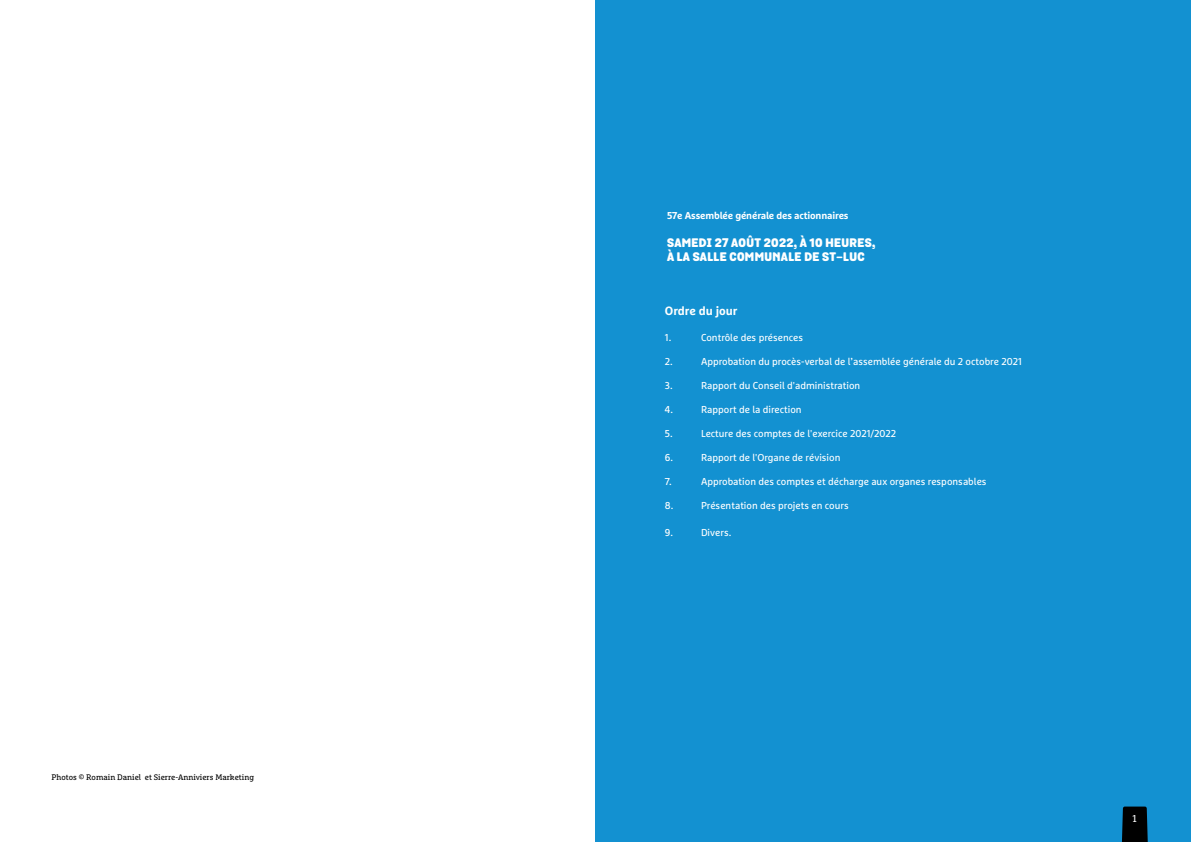
<style>
.page{position:relative;width:1191px;height:842px;background:#fff}
.page>*{position:absolute;margin:0;border:0;box-sizing:border-box;transform-origin:0 0}
.t1{font:900 12px/14px "Grota Rounded";letter-spacing:.03em;color:#fff}
.t2{font:700 12px "Marselis OT";color:#fff}
.t3{font:10px "Marselis OT";color:#fff}
.t4{font:700 10px "Marselis OT";letter-spacing:-.015em;color:#fff}
.t5{font:10px "Marselis Slab OT";color:#fff}
.t6{font:8px "Marselis Slab OT";color:#000}
</style>
<div class="page">
<div style="left:595px;top:0;width:596px;height:842px;background:#1391d1"></div>
<svg style="left:1122px;top:806px;width:26px;height:36px"></svg>
<p class="t6" style="left:51px;top:773px;width:204px">Photos © Romain Daniel et Sierre-Anniviers Marketing</p>
<p class="t4" style="left:667px;top:210px;width:183px">57e Assemblée générale des actionnaires</p>
<p class="t1" style="left:667px;top:236px;width:210px">SAMEDI 27 AOÛT 2022, À 10 HEURES,<br>À LA SALLE COMMUNALE DE ST-LUC</p>
<p class="t2" style="left:665px;top:303px;width:74px">Ordre du jour</p>
<p class="t3" style="left:665px;top:332px;width:8px">1.</p>
<p class="t3" style="left:701px;top:332px;width:104px">Contrôle des présences</p>
<p class="t3" style="left:665px;top:356px;width:9px">2.</p>
<p class="t3" style="left:701px;top:356px;width:322px">Approbation du procès-verbal de l’assemblée générale du 2 octobre 2021</p>
<p class="t3" style="left:665px;top:380px;width:9px">3.</p>
<p class="t3" style="left:701px;top:380px;width:161px">Rapport du Conseil d'administration</p>
<p class="t3" style="left:665px;top:404px;width:9px">4.</p>
<p class="t3" style="left:701px;top:404px;width:102px">Rapport de la direction</p>
<p class="t3" style="left:665px;top:428px;width:9px">5.</p>
<p class="t3" style="left:701px;top:428px;width:197px">Lecture des comptes de l'exercice 2021/2022</p>
<p class="t3" style="left:665px;top:452px;width:10px">6.</p>
<p class="t3" style="left:701px;top:452px;width:141px">Rapport de l'Organe de révision</p>
<p class="t3" style="left:665px;top:476px;width:8px">7.</p>
<p class="t3" style="left:701px;top:476px;width:287px">Approbation des comptes et décharge aux organes responsables</p>
<p class="t3" style="left:665px;top:500px;width:10px">8.</p>
<p class="t3" style="left:701px;top:500px;width:149px">Présentation des projets en cours</p>
<p class="t3" style="left:665px;top:526px;width:10px">9.</p>
<p class="t3" style="left:701px;top:526px;width:32px">Divers.</p>
<p class="t5" style="left:1132px;top:813px;width:6px">1</p>
</div>
